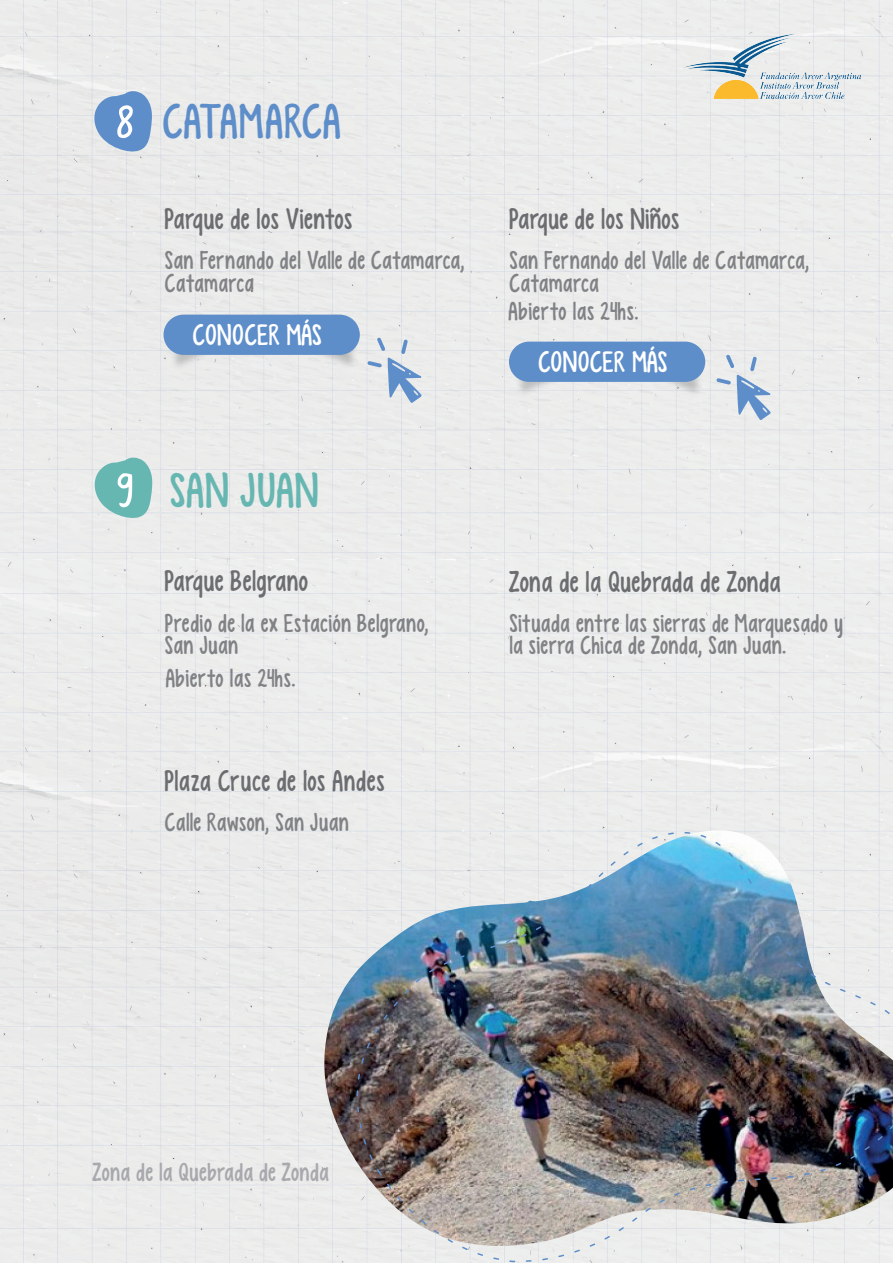
<style>
.page{position:relative;width:893px;height:1263px;background:#ececeb}
.page>*{position:absolute;margin:0;border:0;box-sizing:border-box;transform-origin:0 0}
.t1{font:57px "Carolina Valtuille";color:#fff}
.t2{font:48.75px "KG Empireof Dirt";letter-spacing:.03em;color:#5e8eca}
.t3{font:48.75px "KG Empireof Dirt";letter-spacing:.03em;color:#66b6b1}
.t4{font:29.7px "KG Empireof Dirt";letter-spacing:.015em;color:#6c6d70}
.t5{font:29.7px "KG Empireof Dirt";letter-spacing:.035em;color:#fff}
.t6{font:25.95px/22.5px "KG Empireof Dirt";letter-spacing:.02em;color:#808285}
.t7{font:25.95px "KG Empireof Dirt";letter-spacing:.03em;color:#a8a9ad}
</style>
<div class="page">
<img style="left:681px;top:25px;width:181px;height:82px">
<img style="left:468px;top:317px;width:128px;height:130px">
<img style="left:596px;top:317px;width:155px;height:130px">
<img style="left:322px;top:830px;width:571px;height:417px">
<img style="left:357px;top:831px;width:536px;height:432px">
<svg style="left:405px;top:337px;width:17px;height:66px"></svg>
<svg style="left:716px;top:355px;width:55px;height:65px;background:#c7d4e3"></svg>
<svg style="left:93px;top:90px;width:59px;height:62px;background:#81a5d1"></svg>
<svg style="left:93px;top:456px;width:60px;height:63px;background:#8ac4c1"></svg>
<div style="left:509px;top:342px;width:196px;height:40px;background:#5e8eca;border-radius:20px"></div>
<img style="left:123px;top:290px;width:128px;height:130px">
<img style="left:251px;top:290px;width:154px;height:130px">
<div style="left:163px;top:315px;width:197px;height:40px;background:#5e8eca;border-radius:20px"></div>
<h1 class="t1" style="left:116px;top:96px;width:20px">8</h1>
<h2 class="t2" style="left:163px;top:93px;width:179px">CATAMARCA</h2>
<p class="t4" style="left:165px;top:202px;width:189px">Parque de los Vientos</p>
<p class="t6" style="left:165px;top:249px;width:301px">San Fernando del Valle de Catamarca,<br>Catamarca</p>
<p class="t6" style="left:509px;top:249px;width:301px">San Fernando del Valle de Catamarca,<br>Catamarca</p>
<p class="t4" style="left:509px;top:202px;width:172px">Parque de los Niños</p>
<p class="t5" style="left:193px;top:318px;width:131px">CONOCER MÁS</p>
<p class="t6" style="left:509px;top:300px;width:132px">Abierto las 24hs.</p>
<p class="t5" style="left:538px;top:345px;width:131px">CONOCER MÁS</p>
<h1 class="t1" style="left:116px;top:462px;width:19px">9</h1>
<h2 class="t3" style="left:170px;top:463px;width:150px">SAN JUAN</h2>
<p class="t4" style="left:165px;top:564px;width:145px">Parque Belgrano</p>
<p class="t6" style="left:165px;top:612px;width:265px">Predio de la ex Estación Belgrano,<br>San Juan</p>
<p class="t6" style="left:509px;top:612px;width:335px">Situada entre las sierras de Marquesado y la sierra Chica de Zonda, San Juan.</p>
<p class="t4" style="left:509px;top:565px;width:273px">Zona de la Quebrada de Zonda</p>
<p class="t6" style="left:166px;top:667px;width:132px">Abierto las 24hs.</p>
<p class="t4" style="left:165px;top:764px;width:222px">Plaza Cruce de los Andes</p>
<p class="t6" style="left:165px;top:811px;width:185px">Calle Rawson, San Juan</p>
<p class="t7" style="left:93px;top:1157px;width:238px">Zona de la Quebrada de Zonda</p>
</div>
